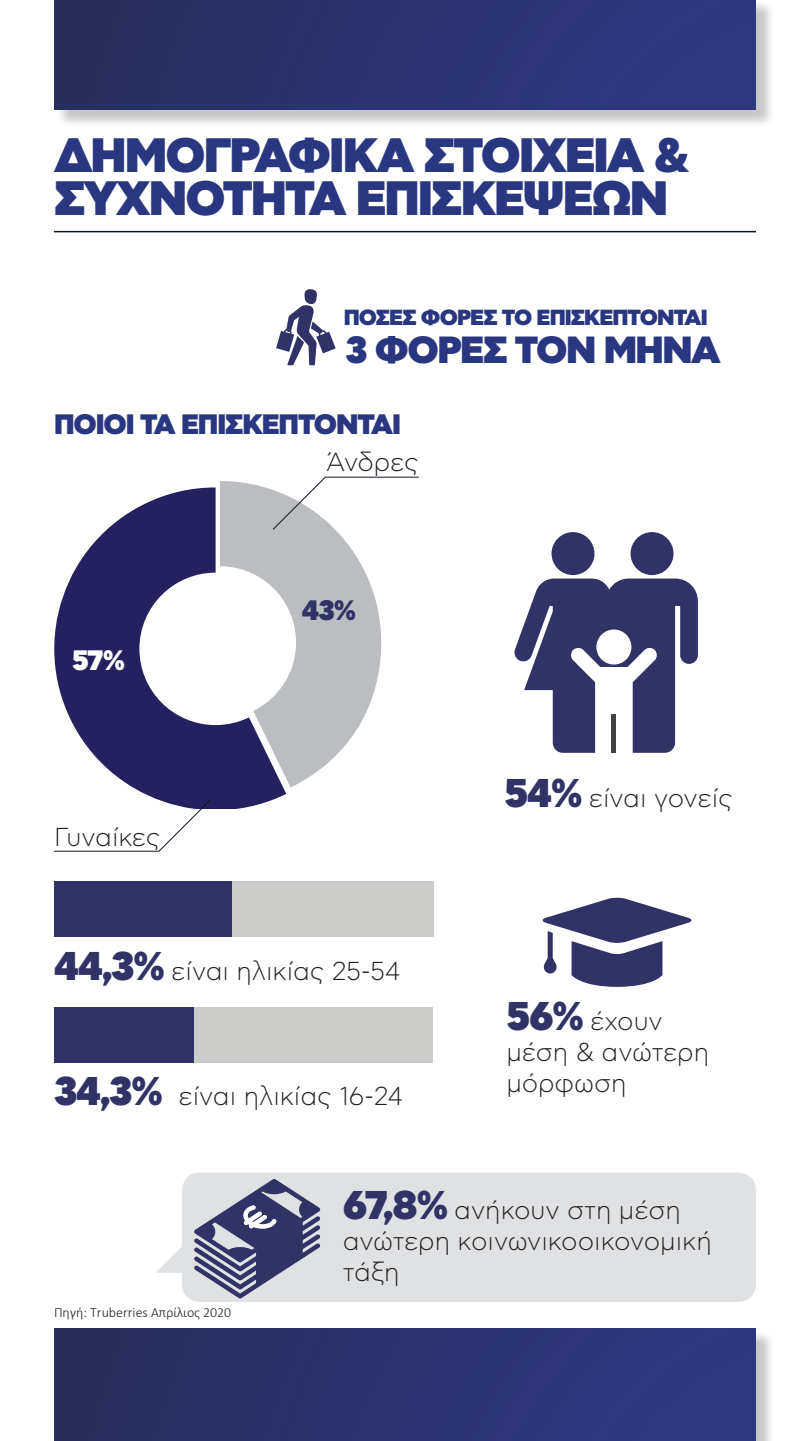
<style>
.page{position:relative;width:810px;height:1441px;background:#fff}
.page>*{position:absolute;margin:0;border:0;box-sizing:border-box;transform-origin:0 0}
.t1{font:900 48.15px/43.5px "CF Asty Std";letter-spacing:-.04em;color:#293680}
.t2{font:900 37.8px "CF Asty Std";letter-spacing:-.04em;color:#293680}
.t3{font:900 28.05px "CF Asty Std";letter-spacing:-.05em;color:#293680}
.t4{font:900 28.05px "CF Asty Std";color:#fff}
.t5{font:900 28.05px "CF Asty Std";color:#313265}
.t6{font:300 25.95px/31px "CF Asty Std";color:#231f20}
.t7{font:900 21.9px "CF Asty Std";letter-spacing:-.04em;color:#293680}
.t8{font:300 13.95px "Calibri";color:#231f20}
.s1{font-weight:900;font-size:40.05px;color:#313265}
</style>
<div class="page">
<div style="left:56px;top:0;width:719px;height:128px;background:#231f20;opacity:.25"></div>
<div style="left:54px;top:0;width:702px;height:110px;background:linear-gradient(to right,#262f5d,#2d3984)"></div>
<div style="left:56px;top:1330px;width:719px;height:110px;background:#231f20;opacity:.25"></div>
<div style="left:54px;top:1327px;width:702px;height:113px;background:linear-gradient(to right,#262f5d,#2d3984)"></div>
<svg style="left:54px;top:487px;width:232px;height:321px;fill:#252161"></svg>
<svg style="left:220px;top:481px;width:161px;height:306px;fill:#bcbdc0"></svg>
<svg style="left:272px;top:476px;width:147px;height:54px"></svg>
<svg style="left:54px;top:798px;width:158px;height:53px"></svg>
<div style="left:631px;top:532px;width:43px;height:43px;background:#313265;border-radius:50%"></div>
<div style="left:552px;top:532px;width:42px;height:43px;background:#313265;border-radius:50%"></div>
<svg style="left:514px;top:578px;width:184px;height:174px"></svg>
<div style="left:228px;top:881px;width:205px;height:55px;background:#cccccb"></div>
<div style="left:54px;top:881px;width:177px;height:55px;background:#313265"></div>
<div style="left:190px;top:1007px;width:243px;height:55px;background:#cccccb"></div>
<div style="left:54px;top:1007px;width:140px;height:55px;background:#313265"></div>
<svg style="left:542px;top:897px;width:150px;height:89px"></svg>
<svg style="left:276px;top:289px;width:60px;height:76px"></svg>
<hr style="left:54px;top:231px;width:702px;height:1px;background:#0d1623">
<div style="left:156px;top:1172px;width:600px;height:129px;background:#e0e1e3"></div>
<svg style="left:194px;top:1178px;width:126px;height:120px;background:#8d8ea7"></svg>
<h1 class="t1" style="left:54px;top:136px;width:637px">Δημογραφικά στοιχεία &amp; συχνότητα επισκέψεων</h1>
<p class="t7" style="left:344px;top:304px;width:363px">πόσες φορές το επισκέπτονται</p>
<h2 class="t2" style="left:345px;top:327px;width:377px">3 φορές τον μήνα</h2>
<p class="t3" style="left:54px;top:407px;width:346px">ποιοι τα επισκέπτονται</p>
<p class="t6" style="left:326px;top:447px;width:94px">Άνδρες</p>
<p class="t4" style="left:72px;top:643px;width:55px">57%</p>
<p class="t6" style="left:54px;top:822px;width:108px">Γυναίκες</p>
<p class="t5" style="left:302px;top:593px;width:56px">43%</p>
<p class="t6" style="left:54px;top:955px;width:348px"><span class="s1">44,3%</span> είναι ηλικίας 25-54</p>
<p class="t6" style="left:54px;top:1081px;width:351px"><span class="s1">34,3%</span> είναι ηλικίας 16-24</p>
<p class="t6" style="left:504px;top:782px;width:230px"><span class="s1">54%</span> είναι γονείς</p>
<p class="t6" style="left:506px;top:1005px;width:204px"><span class="s1">56%</span> έχουν μέση &amp; ανώτερη μόρφωση</p>
<p class="t8" style="left:54px;top:1306px;width:179px">Πηγή: Truberries Απρίλιος 2020</p>
<p class="t6" style="left:343px;top:1194px;width:371px"><span class="s1">67,8%</span> ανήκουν στη μέση ανώτερη κοινωνικοοικονομική τάξη</p>
</div>
